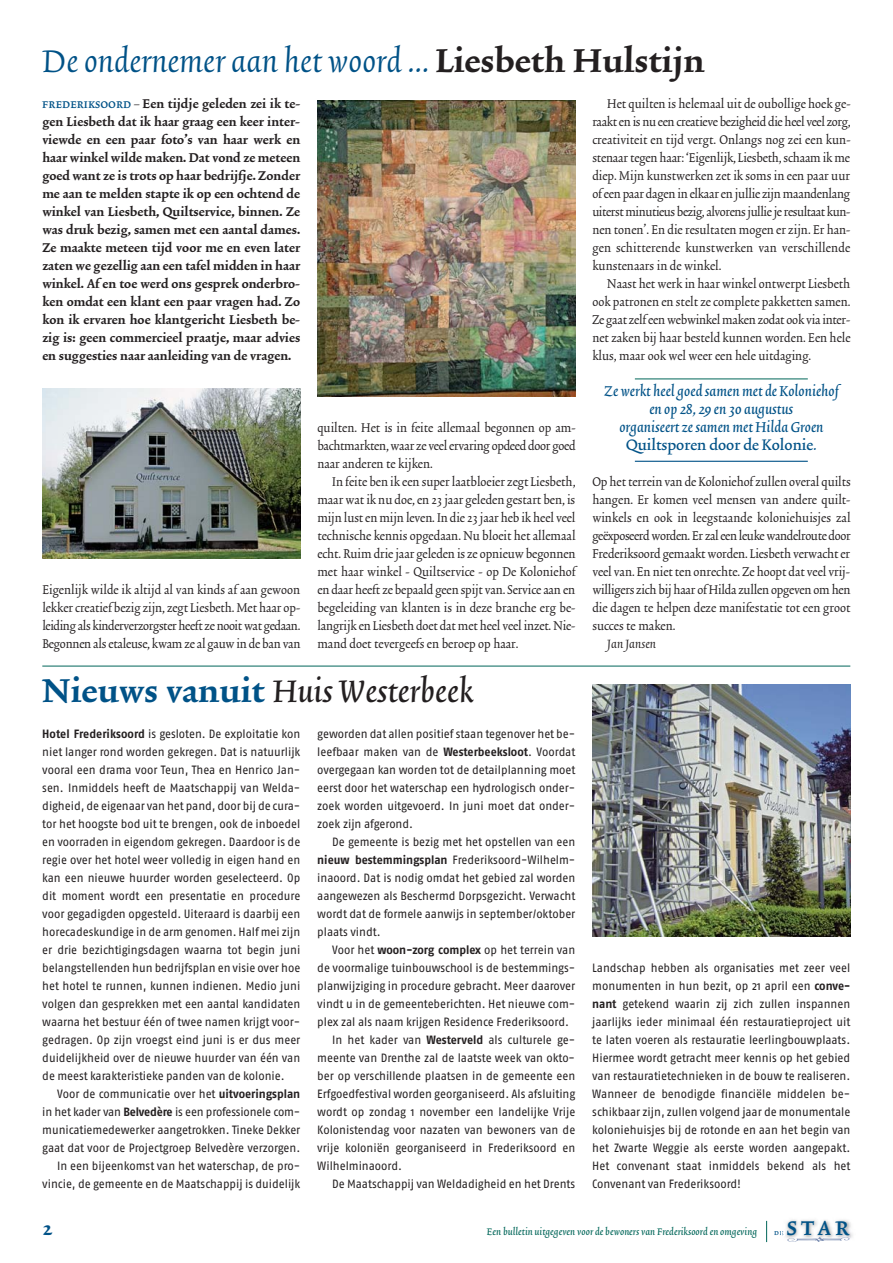
<style>
.page{position:relative;width:893px;height:1263px;background:#fff}
.page>*{position:absolute;margin:0;border:0;box-sizing:border-box;transform-origin:0 0}
.t1{font:italic 39px "Trinite No 2";letter-spacing:.005em;color:#005287}
.t2{font:39px "Trinite No 2 Med Ita";letter-spacing:.005em;color:#231f20}
.t3{font:30.45px "Trinite No 2 Med Con Exp";color:#005287}
.t4{font:700 24px "Trinite No 2";color:#005287}
.t5{font:18px/18px "Trinite No 2 Med Ita";letter-spacing:.005em;color:#005287;text-align:center}
.t6{font:18px "Trinite No 2 Med Wid Tab";letter-spacing:.005em;color:#005287}
.t7{font:15px/18px "Trinite No 2 Rom Con";letter-spacing:.005em;color:#231f20;text-align:justify}
.t8{font:700 15px/18px "Trinite No 2";letter-spacing:.005em;color:#231f20;text-align:justify}
.t9{font:italic 15px "Trinite No 2";letter-spacing:.005em;color:#231f20}
.t10{font:12px/18px "Fago No";letter-spacing:-.005em;color:#231f20;text-align:justify;scale:.95 1}
.t11{font:12px "Trinite No 2 Med Ita";letter-spacing:.005em;color:#006659}
.t12{font:8.7px "Trinite No 2 Med Con Exp";color:#005287}
.s1{font-weight:700;font-style:normal;color:#231f20}
.s2{font-family:"Trinite No 2 Med Con Exp";font-weight:400;color:#005287}
.s3{font-family:"Trinite No 2 Rom Con";font-weight:400}
.s4{font-family:"Trinite No 2";font-weight:700;color:#005287}
.s5{font-weight:700}
.s6{font-family:"Trinite No 2 Med Ita"}
</style>
<div class="page">
<img style="left:786px;top:1219px;width:67px;height:21px">
<svg style="left:782px;top:1231px;width:67px;height:11px"></svg>
<svg style="left:766px;top:1221px;width:1px;height:21px"></svg>
<hr style="left:635px;top:379px;width:173px;height:1px;background:#006659">
<hr style="left:635px;top:461px;width:173px;height:1px;background:#005287">
<hr style="left:42px;top:666px;width:808px;height:1px;background:#006659">
<img style="left:42px;top:389px;width:258px;height:169px">
<img style="left:592px;top:684px;width:258px;height:252px">
<img style="left:317px;top:101px;width:258px;height:295px">
<h1 class="t1" style="left:42px;top:45px;width:664px">De ondernemer aan het woord … <span class="s1">Liesbeth Hulstijn</span></h1>
<p class="t8" style="left:42px;top:96px;width:260px"><span class="s2">frederiksoord</span> <span class="s3">—</span> Een tijdje geleden zei ik te&shy;gen Liesbeth dat ik haar graag een keer inter&shy;viewde en een paar foto’s van haar werk en haar winkel wilde maken. Dat vond ze meteen goed want ze is trots op haar bedrijfje. Zonder me aan te melden stapte ik op een ochtend de winkel van Liesbeth, Quiltservice, binnen. Ze was druk bezig, samen met een aantal dames.<br>Ze maakte meteen tijd voor me en even later zaten we gezellig aan een tafel midden in haar winkel. Af en toe werd ons gesprek onderbro&shy;ken omdat een klant een paar vragen had. Zo kon ik ervaren hoe klantgericht Liesbeth be&shy;zig is: geen commercieel praatje, maar advies en suggesties naar aanleiding van de vragen.</p>
<p class="t7" style="left:42px;top:582px;width:260px">Eigenlijk wilde ik altijd al van kinds af aan gewoon lekker creatief bezig zijn, zegt Liesbeth. Met haar op&shy;leiding als kinderverzorgster heeft ze nooit wat gedaan.<br>Begonnen als etaleuse, kwam ze al gauw in de ban van</p>
<p class="t7" style="left:317px;top:420px;width:260px">quilten. Het is in feite allemaal begonnen op am&shy;bachtmarkten, waar ze veel ervaring opdeed door goed naar anderen te kijken.</p>
<p class="t7" style="left:317px;top:474px;width:260px;text-indent:15px">In feite ben ik een super laatbloeier zegt Liesbeth, maar wat ik nu doe, en 23 jaar geleden gestart ben, is mijn lust en mijn leven. In die 23 jaar heb ik heel veel technische kennis opgedaan. Nu bloeit het allemaal echt. Ruim drie jaar geleden is ze opnieuw begonnen met haar winkel - Quiltservice - op De Koloniehof en daar heeft ze bepaald geen spijt van. Service aan en begeleiding van klanten is in deze branche erg be&shy;langrijk en Liesbeth doet dat met heel veel inzet. Nie&shy;mand doet tevergeefs en beroep op haar.</p>
<h1 class="t2" style="left:42px;top:675px;width:432px"><span class="s4">Nieuws vanuit</span> Huis Westerbeek</h1>
<p class="t10" style="left:42px;top:726px;width:273px"><span class="s5">Hotel Frederiksoord</span> is gesloten. De exploitatie kon niet langer rond worden gekregen. Dat is natuurlijk vooral een drama voor Teun, Thea en Henrico Jan&shy;sen. Inmiddels heeft de Maatschappij van Welda&shy;digheid, de eigenaar van het pand, door bij de cura&shy;tor het hoogste bod uit te brengen, ook de inboedel en voorraden in eigendom gekregen. Daardoor is de regie over het hotel weer volledig in eigen hand en kan een nieuwe huurder worden geselecteerd. Op dit moment wordt een presentatie en procedure voor gegadigden opgesteld. Uiteraard is daarbij een horecadeskundige in de arm genomen. Half mei zijn er drie bezichtigingsdagen waarna tot begin juni belangstellenden hun bedrijfsplan en visie over hoe het hotel te runnen, kunnen indienen. Medio juni volgen dan gesprekken met een aantal kandidaten waarna het bestuur één of twee namen krijgt voor&shy;gedragen. Op zijn vroegst eind juni is er dus meer duidelijkheid over de nieuwe huurder van één van de meest karakteristieke panden van de kolonie.</p>
<p class="t10" style="left:42px;top:1086px;width:273px;text-align:right">Voor de communicatie over het <span class="s5">uitvoeringsplan<br></span>in het kader van <span class="s5">Belvedère</span> is een professionele com&shy;municatiemedewerker aangetrokken. Tineke Dek ker gaat dat voor de Projectgroep Belvedère verzorgen.<br>In een bijeenkomst van het waterschap, de pro&shy;vincie, de gemeente en de Maatschappij is duidelijk</p>
<p class="t10" style="left:317px;top:726px;width:273px">geworden dat allen positief staan tegenover het be&shy;leefbaar maken van de <span class="s5">Westerbeeksloot</span>. Voordat overgegaan kan worden tot de detailplanning moet eerst door het waterschap een hydrologisch onder&shy;zoek worden uitgevoerd. In juni moet dat onder&shy;zoek zijn afgerond.</p>
<p class="t10" style="left:317px;top:834px;width:273px;text-indent:15px">De gemeente is bezig met het opstellen van een <span class="s5">nieuw bestemmingsplan</span> Frederiksoord-Wilhelm&shy;inaoord. Dat is nodig omdat het gebied zal worden aangewezen als Beschermd Dorpsgezicht. Verwacht wordt dat de formele aanwijs in september/oktober plaats vindt.</p>
<p class="t10" style="left:332px;top:942px;width:257px">Voor het <span class="s5">woon-zorg complex</span> op het terrein van</p>
<p class="t10" style="left:317px;top:960px;width:273px">de voormalige tuinbouwschool is de bestemmings-</p>
<p class="t10" style="left:317px;top:978px;width:273px">planwijziging in procedure gebracht. Meer daarover</p>
<p class="t10" style="left:317px;top:996px;width:273px">vindt u in de gemeenteberichten. Het nieuwe com-</p>
<p class="t10" style="left:317px;top:1014px;width:266px">plex zal als naam krijgen Residence Frederiksoord.</p>
<p class="t10" style="left:332px;top:1032px;width:257px">In het kader van <span class="s5">Westerveld</span> als culturele ge-</p>
<p class="t10" style="left:317px;top:1050px;width:273px">meente van Drenthe zal de laatste week van okto-</p>
<p class="t10" style="left:317px;top:1068px;width:273px">ber op verschillende plaatsen in de gemeente een</p>
<p class="t10" style="left:317px;top:1086px;width:273px">Erfgoedfestival worden georganiseerd. Als afsluiting</p>
<p class="t10" style="left:317px;top:1104px;width:273px">wordt op zondag 1 november een landelijke Vrije</p>
<p class="t10" style="left:317px;top:1122px;width:273px">Kolonistendag voor nazaten van bewoners van de</p>
<p class="t10" style="left:317px;top:1140px;width:273px">vrije koloniën georganiseerd in Frederiksoord en</p>
<p class="t10" style="left:317px;top:1158px;width:91px">Wilhelminaoord.</p>
<p class="t10" style="left:332px;top:1176px;width:257px">De Maatschappij van Weldadigheid en het Drents</p>
<p class="t7" style="left:592px;top:96px;width:260px;text-indent:15px">Het quilten is helemaal uit de oubollige hoek ge&shy;raakt en is nu een creatieve bezigheid die heel veel zorg, creativiteit en tijd vergt. Onlangs nog zei een kun&shy;stenaar tegen haar: ‘Eigenlijk, Liesbeth, schaam ik me diep. Mijn kunstwerken zet ik soms in een paar uur of een paar dagen in elkaar en jullie zijn maandenlang uiterst minutieus bezig, alvorens jullie je resultaat kun&shy;nen tonen’. En die resultaten mogen er zijn. Er han&shy;gen schitterende kunstwerken van verschillende kunstenaars in de winkel.</p>
<p class="t7" style="left:592px;top:276px;width:260px;text-indent:15px">Naast het werk in haar winkel ontwerpt Liesbeth ook patronen en stelt ze complete pakketten samen.<br>Ze gaat zelf een webwinkel maken zodat ook via inter&shy;net zaken bij haar besteld kunnen worden. Een hele klus, maar ook wel weer een hele uitdaging.</p>
<h3 class="t5" style="left:604px;top:383px;width:236px">Ze werkt heel goed samen met de Koloniehof en op 28, 29 en 30 augustus<br>organiseert ze samen met Hilda Groen</h3>
<h3 class="t6" style="left:626px;top:438px;width:192px">Quiltsporen door de Kolonie<span class="s6">.</span></h3>
<p class="t7" style="left:592px;top:474px;width:260px">Op het terrein van de Koloniehof zullen overal quilts hangen. Er komen veel mensen van andere quilt&shy;winkels en ook in leegstaande koloniehuisjes zal geëxposeerd worden. Er zal een leuke wandelroute door Frederiksoord gemaakt worden. Liesbeth verwacht er veel van. En niet ten onrechte. Ze hoopt dat veel vrij&shy;willigers zich bij haar of Hilda zullen opgeven om hen die dagen te helpen deze manifestatie tot een groot succes te maken.</p>
<p class="t9" style="left:607px;top:638px;width:50px">Jan Jansen</p>
<p class="t10" style="left:592px;top:960px;width:273px">Landschap hebben als organisaties met zeer veel monumenten in hun bezit, op 21 april een <span class="s5">conve&shy;nant</span> getekend waarin zij zich zullen inspannen jaarlijks ieder minimaal één restauratieproject uit te laten voeren als restauratie leerlingbouwplaats.<br>Hiermee wordt getracht meer kennis op het gebied van restauratietechnieken in de bouw te realiseren.<br>Wanneer de benodigde financiële middelen be&shy;schikbaar zijn, zullen volgend jaar de monumentale koloniehuisjes bij de rotonde en aan het begin van het Zwarte Weggie als eerste worden aangepakt.<br>Het convenant staat inmiddels bekend als het Convenant van Frederiksoord!</p>
<h3 class="t4" style="left:42px;top:1218px;width:12px">2</h3>
<p class="t11" style="left:487px;top:1226px;width:272px">Een bulletin uitgegeven voor de bewoners van Frederiksoord en omgeving</p>
<p class="t12" style="left:774px;top:1227px;width:11px">de</p>
<h2 class="t3" style="left:786px;top:1207px;width:64px">star</h2>
</div>
